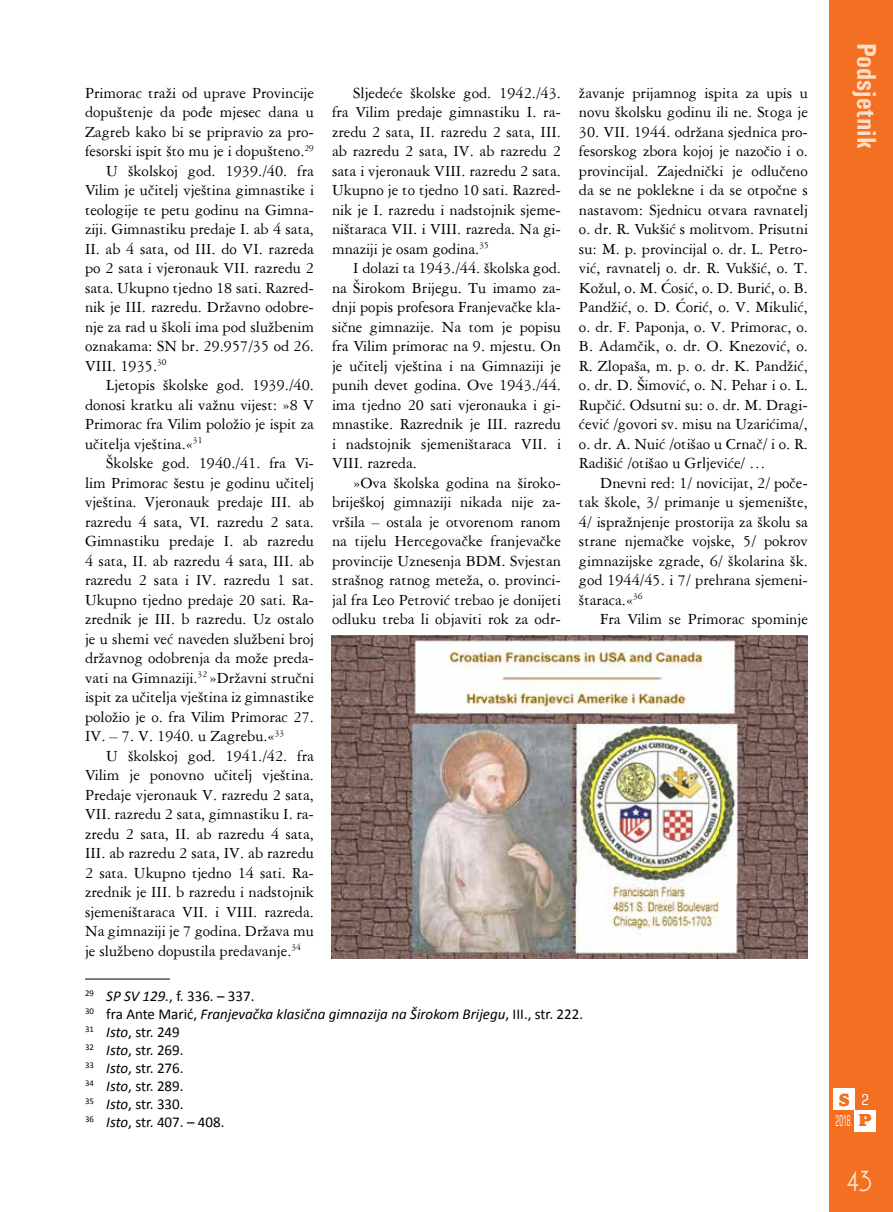
<style>
.page{position:relative;width:893px;height:1212px;background:#fff}
.page>*{position:absolute;margin:0;border:0;box-sizing:border-box;transform-origin:0 0}
.t1{font:700 condensed 27px "Univers";color:#fedec7}
.t2{font:27px "Andes";color:#fedec7}
.t3{font:800 18px "Alfredo";color:#f36f21}
.bt_11{font:16.5px/19.5px "American Garamond BT";color:#000;text-align:justify}
.Tekst_fusnote{font:15px "Calibri";color:#000}
.Tekst_fusnote-2{font:italic 15px "Calibri";color:#000}
.tekst_fusnote_crtica{font:15px "Calibri";color:#000}
.t4{font:condensed 15px "Square 721 BT";color:#fff;scale:.5 1}
.t5{font:condensed 15px "Square 721 BT";color:#fff}
.s1{font-style:italic}
.s2{font-style:normal}
.s3{font-family:"Alfredo";font-weight:800;font-stretch:normal;font-size:18px;color:#f36f21}
</style>
<div class="page">
<div style="left:829px;top:0;width:64px;height:1212px;background:#f36f21"></div>
<div style="left:833px;top:1089px;width:22px;height:21px;background:#fff"></div>
<div style="left:855px;top:1110px;width:21px;height:21px;background:#fff"></div>
<hr style="left:85px;top:979px;width:85px;height:1px;background:#000">
<img style="left:332px;top:635px;width:476px;height:323px">
<p class="bt_11" style="left:85px;top:82px;width:230px">Primorac traži od uprave Provincije dopuštenje da pođe mjesec dana u Zagreb kako bi se pripravio za pro&shy;fesorski ispit što mu je i dopušteno.<sup>29</sup></p>
<p class="bt_11" style="left:85px;top:160px;width:230px;text-indent:21px">U školskoj god. 1939./40. fra Vilim je učitelj vještina gimnastike i teologije te petu godinu na Gimna&shy;ziji. Gimnastiku predaje I. ab 4 sata, II. ab 4 sata, od III. do VI. razreda po 2 sata i vjeronauk VII. razredu 2 sata. Ukupno tjedno 18 sati. Razred&shy;nik je III. razredu. Državno odobre&shy;nje za rad u školi ima pod službenim oznakama: SN br. 29.957/35 od 26.<br>VIII. 1935.<sup>30</sup></p>
<p class="bt_11" style="left:85px;top:375px;width:230px;text-indent:21px">Ljetopis školske god. 1939./40. donosi kratku ali važnu vijest: »8 V Primorac fra Vilim položio je ispit za učitelja vještina.«<sup>31</sup></p>
<p class="bt_11" style="left:85px;top:453px;width:230px;text-indent:21px">Školske god. 1940./41. fra Vi&shy;lim Primorac šestu je godinu učitelj vještina. Vjeronauk predaje III. ab razredu 4 sata, VI. razredu 2 sata.<br>Gimnastiku predaje I. ab razredu 4 sata, II. ab razredu 4 sata, III. ab razredu 2 sata i IV. razredu 1 sat.<br>Ukupno tjedno predaje 20 sati. Ra&shy;zrednik je III. b razredu. Uz ostalo je u shemi već naveden službeni broj državnog odobrenja da može preda&shy;vati na Gimnaziji.<sup>32</sup> »Državni stručni ispit za učitelja vještina iz gimnastike položio je o. fra Vilim Primorac 27.<br>IV. – 7. V. 1940. u Zagrebu.«<sup>33</sup></p>
<p class="bt_11" style="left:85px;top:745px;width:230px;text-indent:21px">U školskoj god. 1941./42. fra Vilim je ponovno učitelj vještina.<br>Predaje vjeronauk V. razredu 2 sata, VII. razredu 2 sata, gimnastiku I. ra&shy;zredu 2 sata, II. ab razredu 4 sata, III. ab razredu 2 sata, IV. ab razredu 2 sata. Ukupno tjedno 14 sati. Ra&shy;zrednik je III. b razredu i nadstojnik sjemeništaraca VII. i VIII. razreda.<br>Na gimnaziji je 7 godina. Država mu je službeno dopustila predavanje.<sup>34</sup></p>
<p class="bt_11" style="left:332px;top:82px;width:230px;text-indent:21px">Sljedeće školske god. 1942./43. fra Vilim predaje gimnastiku I. ra&shy;zredu 2 sata, II. razredu 2 sata, III. ab razredu 2 sata, IV. ab razredu 2 sata i vjeronauk VIII. razredu 2 sata.<br>Ukupno je to tjedno 10 sati. Razred&shy;nik je I. razredu i nadstojnik sjeme&shy;ništaraca VII. i VIII. razreda. Na gi&shy;mnaziji je osam godina.<sup>35</sup></p>
<p class="bt_11" style="left:332px;top:258px;width:230px;text-indent:21px">I dolazi ta 1943./44. školska god. na Širokom Brijegu. Tu imamo za&shy;dnji popis profesora Franjevačke kla&shy;sične gimnazije. Na tom je popisu fra Vilim primorac na 9. mjestu. On je učitelj vještina i na Gimnaziji je punih devet godina. Ove 1943./44. ima tjedno 20 sati vjeronauka i gi&shy;mnastike. Razrednik je III. razredu i nadstojnik sjemeništaraca VII. i VIII. razreda.</p>
<p class="bt_11" style="left:332px;top:473px;width:230px;text-indent:21px">»Ova školska godina na široko&shy;briješkoj gimnaziji nikada nije za&shy;vršila – ostala je otvorenom ranom na tijelu Hercegovačke franjevačke provincije Uznesenja BDM. Svjestan strašnog ratnog meteža, o. provinci&shy;jal fra Leo Petrović trebao je donijeti odluku treba li objaviti rok za odr-</p>
<p class="bt_11" style="left:579px;top:83px;width:230px">žavanje prijamnog ispita za upis u novu školsku godinu ili ne. Stoga je</p>
<p class="bt_11" style="left:579px;top:122px;width:230px">30. VII. 1944. održana sjednica pro&shy;fesorskog zbora kojoj je nazočio i o. provincijal. Zajednički je odlučeno da se ne poklekne i da se otpočne s nastavom: Sjednicu otvara ravnatelj o. dr. R. Vukšić s molitvom. Prisutni su: M. p. provincijal o. dr. L. Petro&shy;vić, ravnatelj o. dr. R. Vukšić, o. T.<br>Kožul, o. M. Ćosić, o. D. Burić, o. B.<br>Pandžić, o. D. Ćorić, o. V. Mikulić, o. dr. F. Paponja, o. V. Primorac, o.<br>B. Adamčik, o. dr. O. Knezović, o.<br>R. Zlopaša, m. p. o. dr. K. Pandžić, o. dr. D. Šimović, o. N. Pehar i o. L.<br>Rupčić. Odsutni su: o. dr. M. Dragi&shy;ćević /govori sv. misu na Uzarićima/, o. dr. A. Nuić /otišao u Crnač/ i o. R.<br>Radišić /otišao u Grljeviće/ …</p>
<p class="bt_11" style="left:579px;top:473px;width:230px;text-indent:21px">Dnevni red: 1/ novicijat, 2/ poče&shy;tak škole, 3/ primanje u sjemenište, 4/ ispražnjenje prostorija za školu sa strane njemačke vojske, 5/ pokrov gimnazijske zgrade, 6/ školarina šk. god 1944/45. i 7/ prehrana sjemeni&shy;štaraca.«<sup>36</sup></p>
<p class="bt_11" style="left:600px;top:609px;width:209px">Fra Vilim se Primorac spominje</p>
<p class="tekst_fusnote_crtica" style="left:85px;top:986px;width:171px"><sup>29</sup> <span class="s1">SP SV 129.</span>, f. 336. – 337.</p>
<p class="Tekst_fusnote-2" style="left:85px;top:1004px;width:500px"><sup>30</sup> <span class="s2">fra Ante Marić,</span> Franjevačka klasična gimnazija na Širokom Brijegu<span class="s2">, III., str. 222.</span></p>
<p class="Tekst_fusnote" style="left:85px;top:1022px;width:96px"><sup>31</sup> <span class="s1">Isto</span>, str. 249</p>
<p class="Tekst_fusnote" style="left:85px;top:1040px;width:100px"><sup>32</sup> <span class="s1">Isto</span>, str. 269.</p>
<p class="Tekst_fusnote" style="left:85px;top:1058px;width:100px"><sup>33</sup> <span class="s1">Isto</span>, str. 276.</p>
<p class="Tekst_fusnote" style="left:85px;top:1076px;width:100px"><sup>34</sup> <span class="s1">Isto</span>, str. 289.</p>
<p class="Tekst_fusnote" style="left:85px;top:1094px;width:100px"><sup>35</sup> <span class="s1">Isto</span>, str. 330.</p>
<p class="Tekst_fusnote" style="left:85px;top:1112px;width:141px"><sup>36</sup> <span class="s1">Isto</span>, str. 407. – 408.</p>
<h1 class="t1" style="left:883px;top:43px;width:108px;rotate:90deg">Podsjetnik</h1>
<p class="t3" style="left:839px;top:1090px;width:12px">S</p>
<p class="t4" style="left:836px;top:1112px;width:73px">2018. <span class="s3">P</span></p>
<p class="t5" style="left:862px;top:1090px;width:9px">2</p>
<h1 class="t2" style="left:846px;top:1169px;width:27px">43</h1>
</div>
